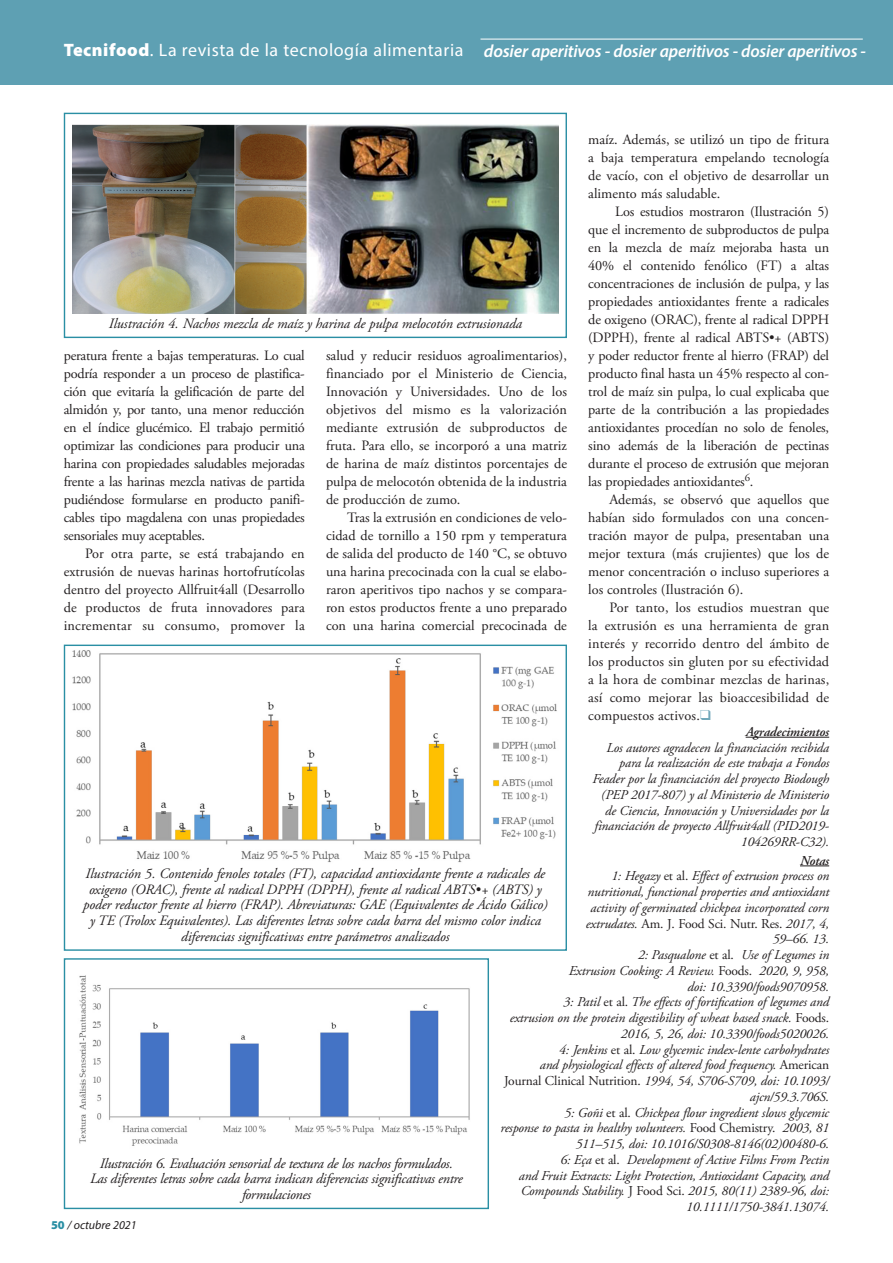
<style>
.page{position:relative;width:893px;height:1263px;background:#fff}
.page>*{position:absolute;margin:0;border:0;box-sizing:border-box;transform-origin:0 0}
.t1{font:italic 600 17.7px "Myriad Pro";letter-spacing:-.01em;color:#fff}
.Texto_general_TECNIF{font:14.25px/18px "Adobe Garamond Pro";color:#231f20;text-align:justify}
.Ladillo_sin_caja_TEC{font:italic 14.25px/15.8px "Adobe Garamond Pro";letter-spacing:-.01em;color:#231f20;text-align:center}
.Ladillo_sin_caja_TEC-2{font:italic 13.5px/15.8px "Adobe Garamond Pro";letter-spacing:-.01em;color:#231f20;text-align:right}
.Ladillo_sin_caja_TEC-3{font:italic 600 13.5px "Adobe Garamond Pro";letter-spacing:-.01em;color:#231f20}
.t2{font:italic 12px "Myriad Pro";color:#231f20}
.s1{font-weight:900;font-style:normal;font-size:18px}
.s2{font-weight:400;font-style:normal;font-size:18px}
.s3{color:#72a8ba}
.s4{font-style:normal}
.s5{font-weight:900;font-style:normal;color:#2a8fa4}
</style>
<div class="page">
<div style="left:0;top:0;width:893px;height:85px;background:#5ea0b3"></div>
<hr style="left:480px;top:39px;width:383px;height:1px;background:#fff">
<hr style="left:746px;top:737px;width:83px;height:1px;background:#231f20">
<div style="left:64px;top:113px;width:503px;height:225px;border:1px solid #2a8fa4"></div>
<img style="left:72px;top:124px;width:487px;height:190px">
<div style="left:64px;top:645px;width:503px;height:306px;border:1px solid #2a8fa4"></div>
<img style="left:72px;top:650px;width:485px;height:212px">
<div style="left:64px;top:958px;width:425px;height:251px;border:1px solid #2a8fa4"></div>
<img style="left:79px;top:975px;width:391px;height:171px">
<svg style="left:800px;top:865px;width:29px;height:1px"></svg>
<p class="t1" style="left:64px;top:40px;width:804px"><span class="s1">Tecnifood</span><span class="s2">. La revista de la tecnología alimentaria</span> dosier aperitivos - dosier aperitivos - dosier aperitivos -</p>
<p class="Ladillo_sin_caja_TEC" style="left:109px;top:316px;width:415px">Ilustración 4. Nachos mezcla de maíz y harina de pulpa melocotón extrusionada</p>
<p class="Texto_general_TECNIF" style="left:64px;top:347px;width:242px">peratura frente a bajas temperaturas. Lo cual podría responder a un proceso de plastifica&shy;ción que evitaría la gelificación de parte del almidón y, por tanto, una menor reducción en el índice glucémico. El trabajo permitió optimizar las condiciones para producir una harina con propiedades saludables mejoradas frente a las harinas mezcla nativas de partida pudiéndose formularse en producto panifi&shy;cables tipo magdalena con unas propiedades sensoriales muy aceptables.</p>
<p class="Texto_general_TECNIF" style="left:64px;top:545px;width:242px;text-indent:21px">Por otra parte, se está trabajando en extrusión de nuevas harinas hortofrutícolas dentro del proyecto Allfruit4all (Desarrollo de productos de fruta innovadores para incrementar su consumo, promover la</p>
<p class="Texto_general_TECNIF" style="left:326px;top:347px;width:242px">salud y reducir residuos agroalimentarios), financiado por el Ministerio de Ciencia, Innovación y Universidades. Uno de los objetivos del mismo es la valorización mediante extrusión de subproductos de fruta. Para ello, se incorporó a una matriz de harina de maíz distintos porcentajes de pulpa de melocotón obtenida de la industria de producción de zumo.</p>
<p class="Texto_general_TECNIF" style="left:326px;top:509px;width:242px;text-indent:21px">Tras la extrusión en condiciones de velo&shy;cidad de tornillo a 150 rpm y temperatura de salida del producto de 140 °C, se obtuvo una harina precocinada con la cual se elabo&shy;raron aperitivos tipo nachos y se compara&shy;ron estos productos frente a uno preparado con una harina comercial precocinada de</p>
<p class="Texto_general_TECNIF" style="left:588px;top:131px;width:242px">maíz. Además, se utilizó un tipo de fritura a baja temperatura empelando tecnología de vacío, con el objetivo de desarrollar un alimento más saludable.</p>
<p class="Texto_general_TECNIF" style="left:588px;top:203px;width:242px;text-indent:27px">Los estudios mostraron (Ilustración 5) que el incremento de subproductos de pulpa en la mezcla de maíz mejoraba hasta un 40% el contenido fenólico (FT) a altas concentraciones de inclusión de pulpa, y las propiedades antioxidantes frente a radicales de oxigeno (ORAC), frente al radical DPPH (DPPH), frente al radical ABTS•+ (ABTS) y poder reductor frente al hierro (FRAP) del producto final hasta un 45% respecto al con&shy;trol de maíz sin pulpa, lo cual explicaba que parte de la contribución a las propiedades antioxidantes procedían no solo de fenoles, sino además de la liberación de pectinas durante el proceso de extrusión que mejoran las propiedades antioxidantes<sup>6</sup>.</p>
<p class="Texto_general_TECNIF" style="left:588px;top:491px;width:242px;text-indent:21px">Además, se observó que aquellos que habían sido formulados con una concen&shy;tración mayor de pulpa, presentaban una mejor textura (más crujientes) que los de menor concentración o incluso superiores a los controles (Ilustración 6).</p>
<p class="Texto_general_TECNIF" style="left:588px;top:599px;width:242px;text-indent:21px">Por tanto, los estudios muestran que la extrusión es una herramienta de gran interés y recorrido dentro del ámbito de los productos sin gluten por su efectividad a la hora de combinar mezclas de harinas, así como mejorar las bioaccesibilidad de compuestos activos.<span class="s3">❑</span></p>
<p class="Ladillo_sin_caja_TEC-3" style="left:746px;top:724px;width:85px">Agradecimientos</p>
<p class="Ladillo_sin_caja_TEC-2" style="left:592px;top:740px;width:238px">Los autores agradecen la financiación recibida para la realización de este trabaja a Fondos Feader por la financiación del proyecto Biodough (PEP 2017-807) y al Ministerio de Ministerio de Ciencia, Innovación y Universidades por la financiación de proyecto Allfruit4all (PID2019- 104269RR-C32).</p>
<p class="Ladillo_sin_caja_TEC-3" style="left:800px;top:852px;width:31px">Notas</p>
<p class="Ladillo_sin_caja_TEC-2" style="left:586px;top:868px;width:245px">1: Hegazy <span class="s4">et al.</span> Effect of extrusion process on nutritional, functional properties and antioxidant activity of germinated chickpea incorporated corn extrudates. <span class="s4">Am. J. Food Sci. Nutr. Res.</span> 2017, 4, 59–66. 13.</p>
<p class="Ladillo_sin_caja_TEC-2" style="left:569px;top:947px;width:262px">2: Pasqualone <span class="s4">et al.</span> Use of Legumes in<br>Extrusion Cooking: A Review. <span class="s4">Foods.</span> 2020, 9, 958, doi: 10.3390/foods9070958.</p>
<p class="Ladillo_sin_caja_TEC-2" style="left:510px;top:994px;width:321px">3: Patil <span class="s4">et al.</span> The effects of fortification of legumes and<br>extrusion on the protein digestibility of wheat based snack. <span class="s4">Foods.<br></span>2016, 5, 26, doi: 10.3390/foods5020026.</p>
<p class="Ladillo_sin_caja_TEC-2" style="left:504px;top:1042px;width:327px">4: Jenkins <span class="s4">et al.</span> Low glycemic index-lente carbohydrates<br>and physiological effects of altered food frequency. <span class="s4">American Journal Clinical Nutrition.</span> 1994, 54, S706-S709, doi: 10.1093/ ajcn/59.3.706S.</p>
<p class="Ladillo_sin_caja_TEC-2" style="left:500px;top:1105px;width:330px">5: Goñi <span class="s4">et al.</span> Chickpea flour ingredient slows glycemic<br>response to pasta in healthy volunteers. <span class="s4">Food Chemistry.</span> 2003, 81<br>511–515, doi: 10.1016/S0308-8146(02)00480-6.</p>
<p class="Ladillo_sin_caja_TEC-2" style="left:519px;top:1152px;width:312px">6: Eça <span class="s4">et al.</span> Development of Active Films From Pectin<br>and Fruit Extracts: Light Protection, Antioxidant Capacity, and Compounds Stability. <span class="s4">J Food Sci.</span> 2015, 80(11) 2389-96, doi:<br>10.1111/1750-3841.13074.</p>
<p class="Ladillo_sin_caja_TEC" style="left:83px;top:866px;width:466px">Ilustración 5. Contenido fenoles totales (FT), capacidad antioxidante frente a radicales de oxigeno (ORAC), frente al radical DPPH (DPPH), frente al radical ABTS•+ (ABTS) y poder reductor frente al hierro (FRAP). Abreviaturas: GAE (Equivalentes de Ácido Gálico) y TE (Trolox Equivalentes). Las diferentes letras sobre cada barra del mismo color indica diferencias significativas entre parámetros analizados</p>
<p class="Ladillo_sin_caja_TEC" style="left:90px;top:1156px;width:374px">Ilustración 6. Evaluación sensorial de textura de los nachos formulados.<br>Las diferentes letras sobre cada barra indican diferencias significativas entre formulaciones</p>
<p class="t2" style="left:51px;top:1218px;width:87px"><span class="s5">50</span> / octubre 2021</p>
</div>
